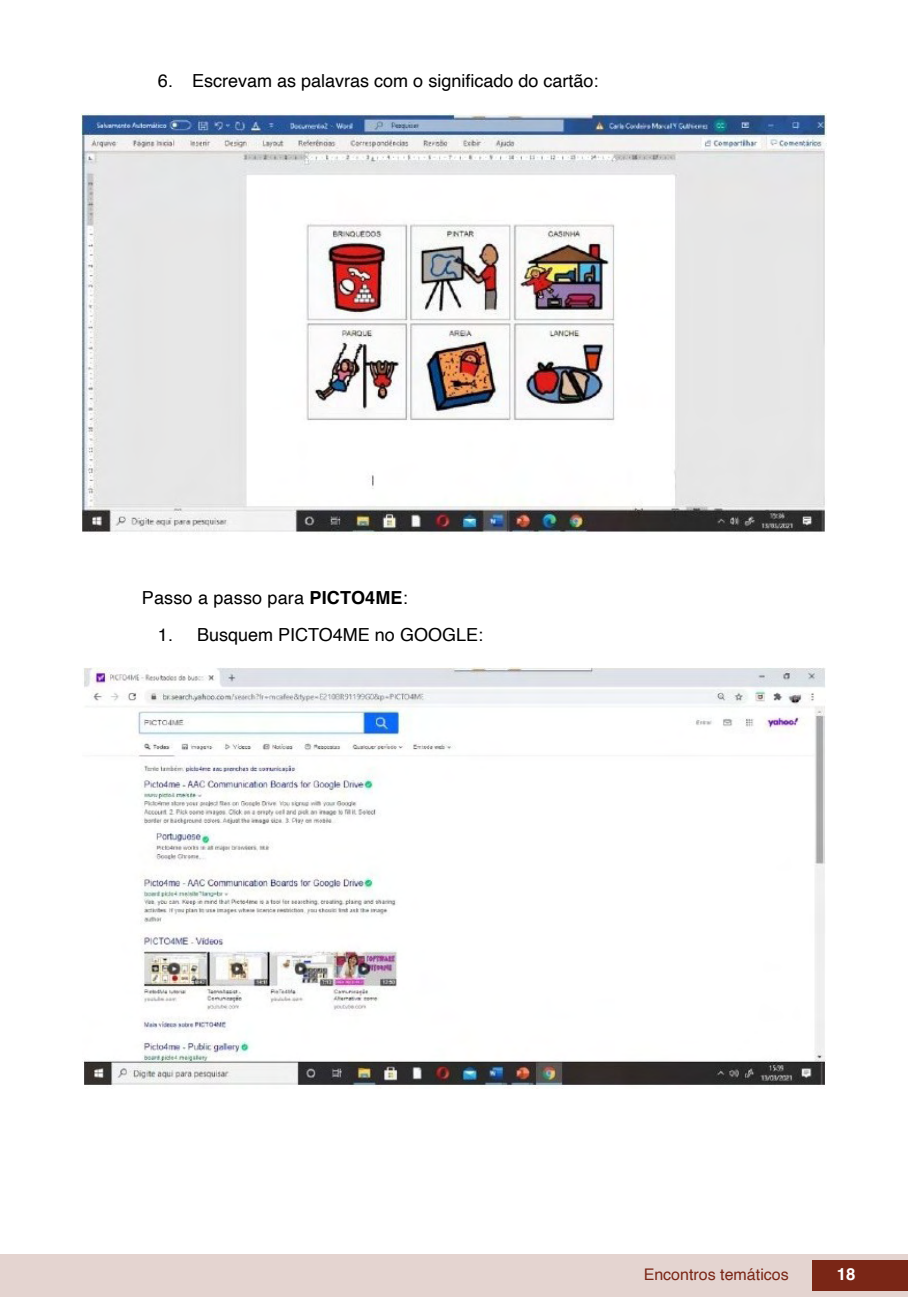
<style>
.page{position:relative;width:908px;height:1304px;background:#fff}
.page>*{position:absolute;margin:0;border:0;box-sizing:border-box;transform-origin:0 0}
.txt{font:18px "Helvetica";color:#000}
.t1{font:700 16.8px "Helvetica";color:#fff}
.t2{font:16px "Helvetica";color:#7a2616}
.s1{font-weight:700}
</style>
<div class="page">
<div style="left:0;top:1254px;width:906px;height:43px;background:#e4d4d0"></div>
<div style="left:812px;top:1261px;width:95px;height:30px;background:#7a2616"></div>
<img style="left:82px;top:113px;width:743px;height:421px">
<img style="left:83px;top:667px;width:741px;height:421px">
<p class="txt" style="left:158px;top:67px;width:442px">6. Escrevam as palavras com o significado do cartão:</p>
<p class="txt" style="left:142px;top:584px;width:267px">Passo a passo para <span class="s1">PICTO4ME</span>:</p>
<p class="txt" style="left:158px;top:621px;width:326px">1. Busquem PICTO4ME no GOOGLE:</p>
<p class="t2" style="left:643px;top:1262px;width:146px">Encontros temáticos</p>
<p class="t1" style="left:836px;top:1264px;width:20px">18</p>
</div>
